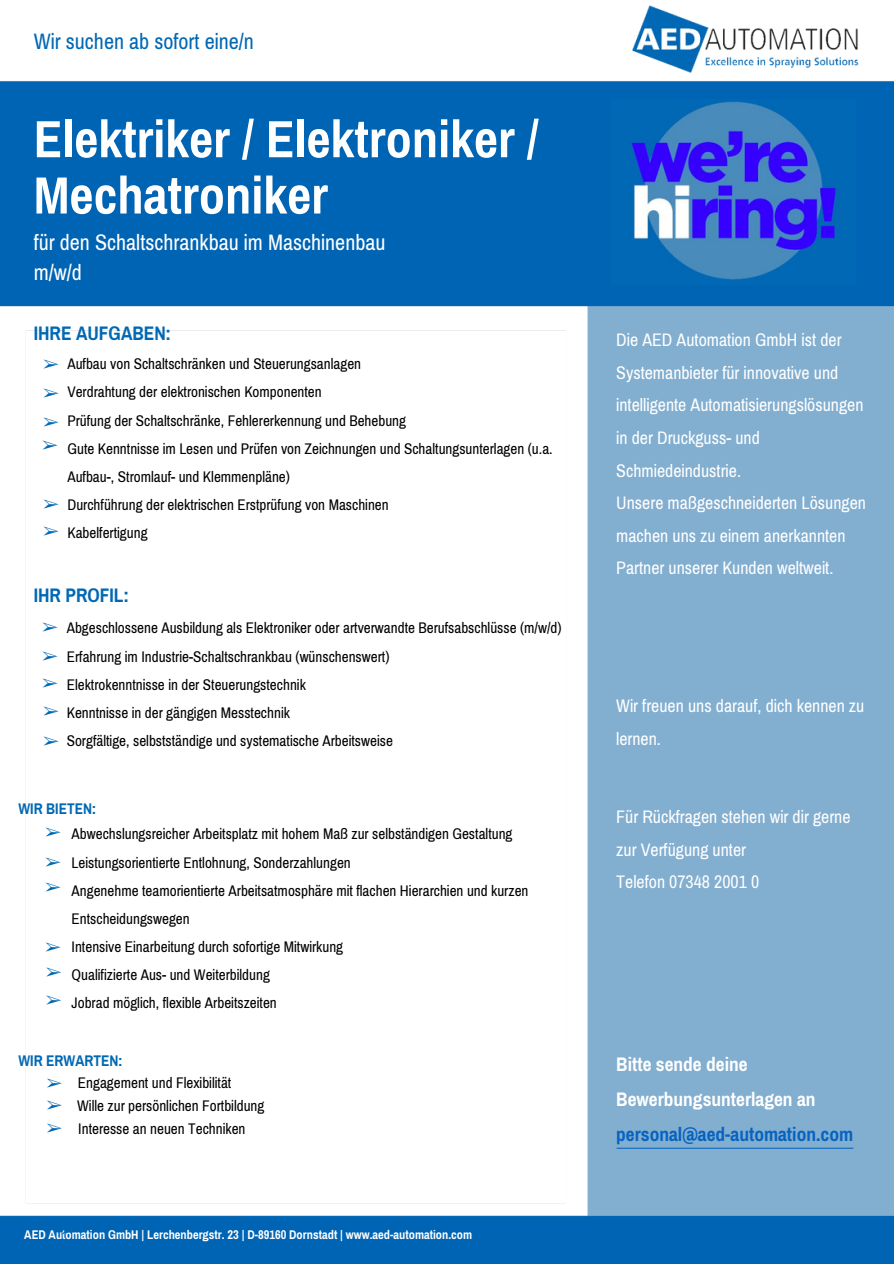
<style>
.page{position:relative;width:894px;height:1264px;background:#fff}
.page>*{position:absolute;margin:0;border:0;box-sizing:border-box;transform-origin:0 0}
.t1{font:700 57px/56.2px "Pragati Narrow";color:#fff}
.t2{font:24px "Pragati Narrow";color:#fff}
.t3{font:24px "Pragati Narrow";color:#0068b4}
.t4{font:700 21px/34.8px "Pragati Narrow";color:#fff}
.t5{font:700 21px "Pragati Narrow";color:#0068b4}
.t6{font:19.5px/32.7px "Pragati Narrow";color:#fff}
.t7{font:17.25px "Free Serif";color:#0068b4}
.t8{font:16.5px/28.2px "Pragati Narrow";color:#000}
.t9{font:700 16.5px "Pragati Narrow";color:#0068b4}
.t10{font:700 13.5px "Pragati Narrow";color:#fff}
.s1{font-family:"Free Serif";font-size:17.25px;color:#0068b4}
.s2{color:#0563c1}
</style>
<div class="page">
<img style="left:632px;top:5px;width:226px;height:68px">
<img style="left:0;top:81px;width:893px;height:1182px">
<img style="left:611px;top:99px;width:243px;height:185px">
<h2 class="t3" style="left:34px;top:27px;width:222px">Wir suchen ab sofort eine/n</h2>
<p class="t1" style="left:34px;top:109px;width:506px">Elektriker / Elektroniker /<br>Mechatroniker</p>
<p class="t2" style="left:34px;top:227px;width:353px">für den Schaltschrankbau im Maschinenbau</p>
<p class="t2" style="left:34px;top:258px;width:50px">m/w/d</p>
<p class="t5" style="left:34px;top:320px;width:139px">IHRE AUFGABEN:</p>
<p class="t7" style="left:43px;top:354px;width:17px">➢</p>
<p class="t7" style="left:43px;top:383px;width:17px">➢</p>
<p class="t7" style="left:43px;top:412px;width:17px">➢</p>
<p class="t7" style="left:42px;top:435px;width:17px">➢</p>
<p class="t8" style="left:67px;top:349px;width:295px">Aufbau von Schaltschränken und Steuerungsanlagen</p>
<p class="t8" style="left:67px;top:377px;width:256px">Verdrahtung der elektronischen Komponenten</p>
<p class="t8" style="left:67px;top:406px;width:340px">Prüfung der Schaltschränke, Fehlererkennung und Behebung</p>
<h5 class="t8" style="left:67px;top:434px;width:486px">Gute Kenntnisse im Lesen und Prüfen von Zeichnungen und Schaltungsunterlagen (u.a.<br>Aufbau-, Stromlauf- und Klemmenpläne)</h5>
<h5 class="t8" style="left:67px;top:490px;width:323px">Durchführung der elektrischen Erstprüfung von Maschinen</h5>
<h6 class="t8" style="left:67px;top:518px;width:82px">Kabelfertigung</h6>
<p class="t7" style="left:43px;top:495px;width:17px">➢</p>
<h5 class="t7" style="left:43px;top:521px;width:17px">➢</h5>
<p class="t5" style="left:34px;top:582px;width:97px">IHR PROFIL:</p>
<p class="t7" style="left:42px;top:617px;width:17px">➢</p>
<p class="t7" style="left:42px;top:647px;width:17px">➢</p>
<p class="t7" style="left:42px;top:673px;width:17px">➢</p>
<p class="t8" style="left:67px;top:613px;width:496px">Abgeschlossene Ausbildung als Elektroniker oder artverwandte Berufsabschlüsse (m/w/d)</p>
<p class="t8" style="left:67px;top:641px;width:324px">Erfahrung im Industrie-Schaltschrankbau (wünschenswert)</p>
<p class="t8" style="left:67px;top:670px;width:240px">Elektrokenntnisse in der Steuerungstechnik</p>
<p class="t8" style="left:43px;top:698px;width:248px"><span class="s1">➢</span> Kenntnisse in der gängigen Messtechnik</p>
<p class="t8" style="left:43px;top:726px;width:351px"><span class="s1">➢</span> Sorgfältige, selbstständige und systematische Arbeitsweise</p>
<p class="t9" style="left:19px;top:798px;width:79px">WIR BIETEN:</p>
<p class="t7" style="left:45px;top:822px;width:17px">➢</p>
<p class="t8" style="left:72px;top:819px;width:442px">Abwechslungsreicher Arbeitsplatz mit hohem Maß zur selbständigen Gestaltung<br>Leistungsorientierte Entlohnung, Sonderzahlungen</p>
<h6 class="t8" style="left:72px;top:876px;width:458px">Angenehme teamorientierte Arbeitsatmosphäre mit flachen Hierarchien und kurzen<br>Entscheidungswegen</h6>
<p class="t8" style="left:72px;top:932px;width:273px">Intensive Einarbeitung durch sofortige Mitwirkung</p>
<p class="t8" style="left:72px;top:960px;width:200px">Qualifizierte Aus- und Weiterbildung</p>
<p class="t8" style="left:72px;top:988px;width:207px">Jobrad möglich, flexible Arbeitszeiten</p>
<p class="t7" style="left:45px;top:852px;width:17px">➢</p>
<p class="t7" style="left:45px;top:877px;width:17px">➢</p>
<p class="t7" style="left:45px;top:937px;width:17px">➢</p>
<p class="t7" style="left:46px;top:962px;width:17px">➢</p>
<p class="t7" style="left:46px;top:990px;width:17px">➢</p>
<p class="t9" style="left:19px;top:1050px;width:105px">WIR ERWARTEN:</p>
<p class="t7" style="left:46px;top:1073px;width:17px">➢</p>
<h3 class="t7" style="left:46px;top:1118px;width:17px">➢</h3>
<p class="t8" style="left:78px;top:1067px;width:155px">Engagement und Flexibilität</p>
<p class="t8" style="left:78px;top:1113px;width:169px">Interesse an neuen Techniken</p>
<p class="t7" style="left:46px;top:1095px;width:17px">➢</p>
<p class="t8" style="left:77px;top:1091px;width:189px">Wille zur persönlichen Fortbildung</p>
<p class="t7" style="left:60px;top:1220px;width:17px">➢</p>
<p class="t10" style="left:24px;top:1226px;width:449px">AED Automation GmbH | Lerchenbergstr. 23 | D-89160 Dornstadt | www.aed-automation.com</p>
<p class="t6" style="left:616px;top:323px;width:251px">Die AED Automation GmbH ist der<br>Systemanbieter für innovative und intelligente Automatisierungslösungen in der Druckguss- und<br>Schmiedeindustrie.<br>Unsere maßgeschneiderten Lösungen machen uns zu einem anerkannten<br>Partner unserer Kunden weltweit.</p>
<p class="t6" style="left:616px;top:689px;width:250px">Wir freuen uns darauf, dich kennen zu lernen.</p>
<p class="t6" style="left:616px;top:800px;width:236px">Für Rückfragen stehen wir dir gerne zur Verfügung unter<br>Telefon 07348 2001 0</p>
<h1 class="t4" style="left:616px;top:1046px;width:238px">Bitte sende deine<br>Bewerbungsunterlagen an <span class="s2">personal@aed-automation.com</span></h1>
</div>
